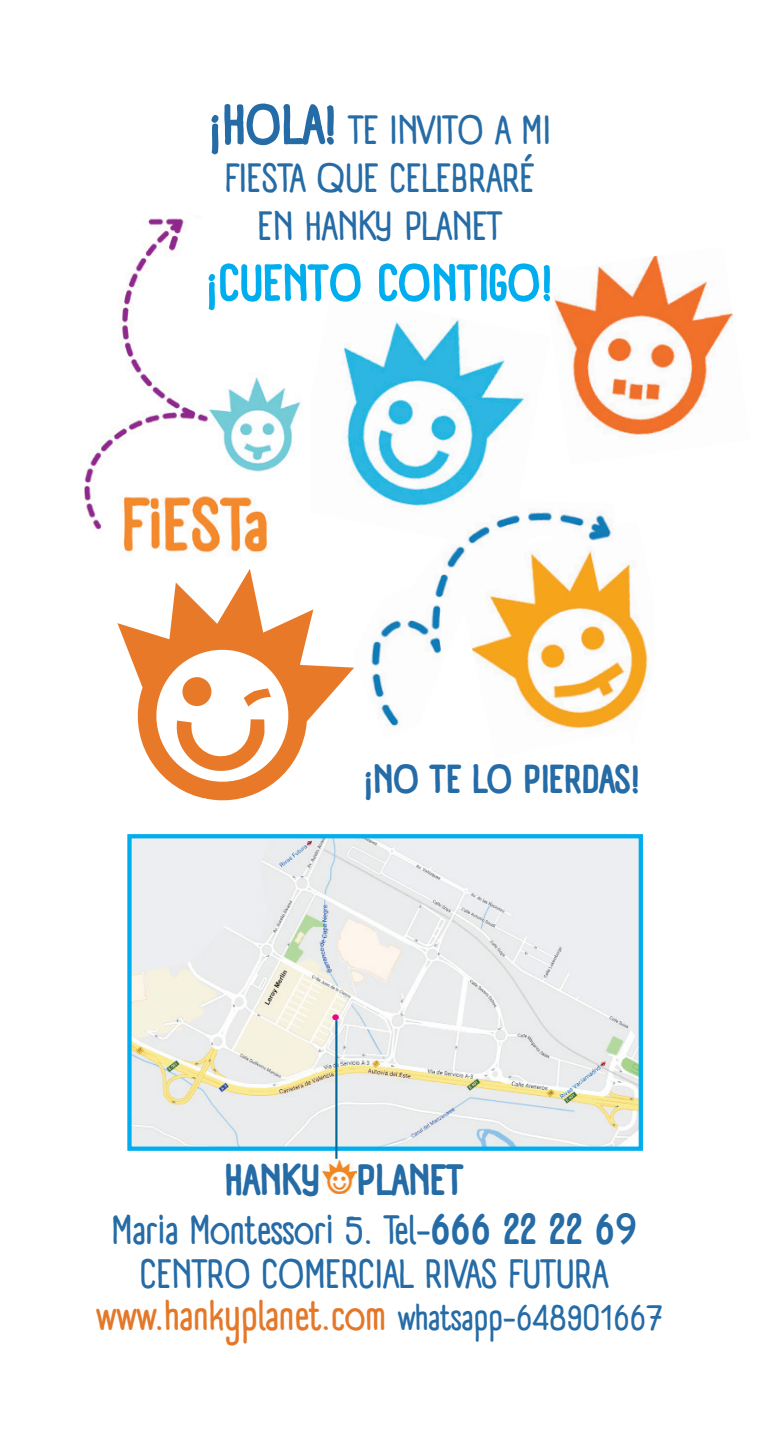
<style>
.page{position:relative;width:760px;height:1440px;background:#fff}
.page>*{position:absolute;margin:0;border:0;box-sizing:border-box;transform-origin:0 0}
.t1{font:700 condensed 50.8px "Panforte";color:#00aeef}
.t2{font:700 condensed 42.8px "Panforte";color:#256ba6}
.t3{font:condensed 41.2px "Panforte";color:#e47828}
.t4{font:condensed 40px/48px "Panforte";color:#256ba6;text-align:center}
.t5{font:700 condensed 39.6px "Panforte";color:#256ba6}
.s1{font-weight:700;font-size:55.2px}
.s2{font-weight:700;font-size:44px}
.s3{font-family:"Gill Sans";font-stretch:normal;font-size:44px}
.s4{font-size:36px;color:#256ba6}
</style>
<div class="page">
<img style="left:343px;top:319px;width:184px;height:181px">
<img style="left:615px;top:563px;width:33px;height:156px">
<img style="left:371px;top:500px;width:244px;height:230px">
<img style="left:84px;top:218px;width:217px;height:337px">
<svg style="left:117px;top:569px;width:237px;height:232px"></svg>
<svg style="left:181px;top:676px;width:32px;height:31px"></svg>
<svg style="left:244px;top:688px;width:27px;height:19px"></svg>
<svg style="left:174px;top:719px;width:91px;height:55px"></svg>
<img style="left:554px;top:256px;width:179px;height:180px">
<img style="left:132px;top:839px;width:506px;height:307px">
<div style="left:127px;top:834px;width:516px;height:317px;border:4px solid #00aeef"></div>
<img style="left:322px;top:1160px;width:34px;height:33px">
<hr style="left:335px;top:1020px;width:2px;height:139px;background:#016799">
<div style="left:332px;top:1014px;width:7px;height:6px;background:#ed028c;border-radius:50%"></div>
<p class="t4" style="left:209px;top:107px;width:343px"><span class="s1">¡HOLA!</span> TE INVITO A MI<br>FIESTA QUE CELEBRARÉ<br>EN HANKY PLANET</p>
<p class="t1" style="left:206px;top:249px;width:349px">¡CUENTO CONTIGO!</p>
<p class="t5" style="left:364px;top:753px;width:278px">¡NO TE LO PIERDAS!</p>
<p class="t2" style="left:224px;top:1152px;width:241px">HANKY PLANET</p>
<p class="t4" style="left:112px;top:1209px;width:527px;line-height:44px">Maria Montessori 5. Tel-<span class="s2">666 22 22 6</span><span class="s3">9<br></span>CENTRO COMERCIAL RIVAS FUTURA</p>
<p class="t3" style="left:97px;top:1288px;width:568px">www.hankyplanet.com <span class="s4">whatsapp-648901667</span></p>
</div>
